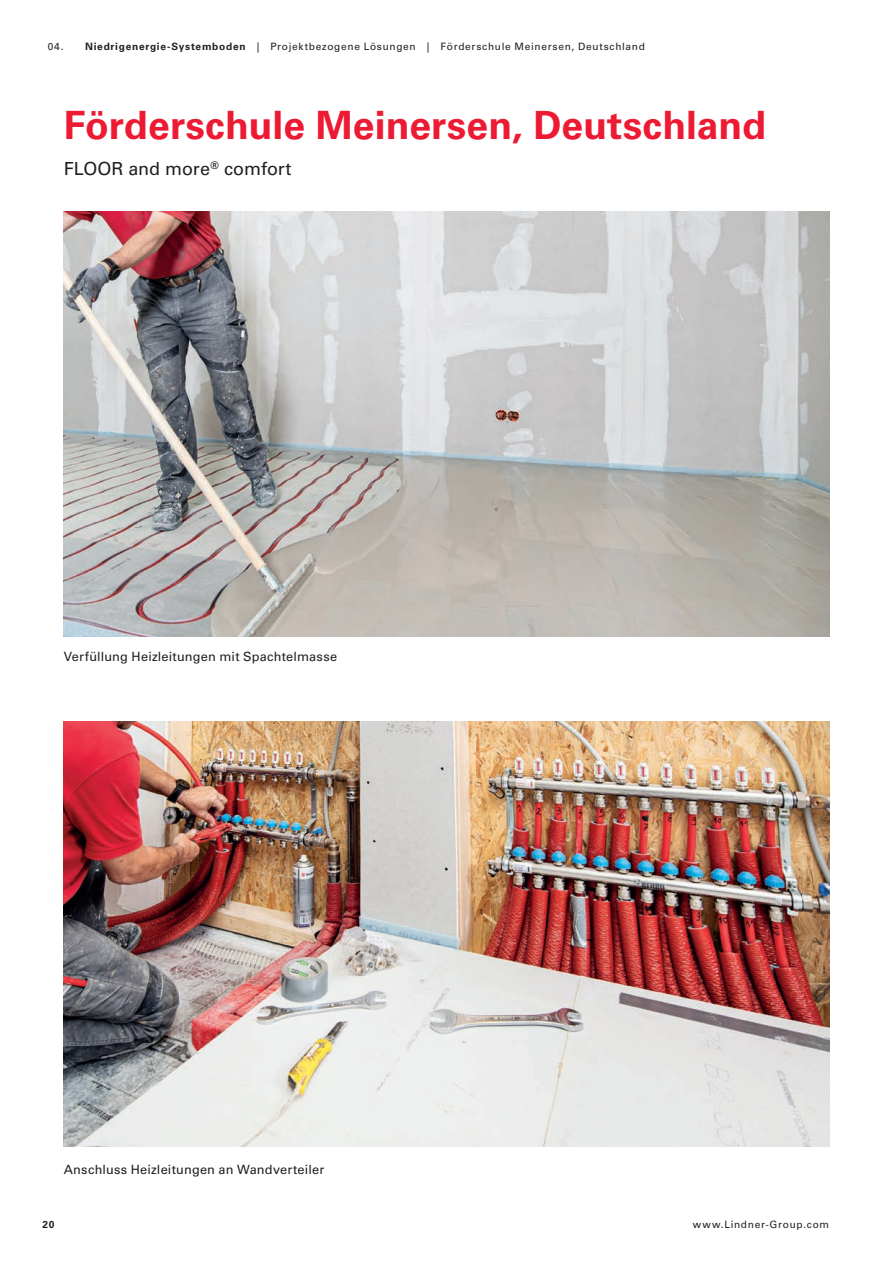
<style>
.page{position:relative;width:893px;height:1263px;background:#fff}
.page>*{position:absolute;margin:0;border:0;box-sizing:border-box;transform-origin:0 0}
.t1{font:700 39px "Univers LT Pro 65";letter-spacing:.005em;color:#ed1a33}
.t2{font:18px "Univers LT Pro 55 Roman";letter-spacing:-.005em;color:#231f20}
.t3{font:12.75px "Univers LT Pro 55 Roman";letter-spacing:.015em;color:#231f20}
.t4{font:10.2px "Univers LT Pro 55 Roman";letter-spacing:.07em;color:#231f20}
.t5{font:700 10.2px "Univers LT Pro 65";color:#231f20}
.s1{font-family:"Univers LT Pro 65";font-weight:700}
</style>
<div class="page">
<img style="left:64px;top:722px;width:765px;height:425px">
<img style="left:64px;top:211px;width:765px;height:425px">
<p class="t4" style="left:48px;top:39px;width:599px">04. <span class="s1">Niedrigenergie-Systemboden</span> | Projektbezogene Lösungen | Förderschule Meinersen, Deutschland</p>
<h1 class="t1" style="left:64px;top:98px;width:704px">Förderschule Meinersen, Deutschland</h1>
<h2 class="t2" style="left:64px;top:156px;width:229px">FLOOR and more<sup>®</sup> comfort</h2>
<p class="t3" style="left:64px;top:648px;width:275px">Verfüllung Heizleitungen mit Spachtelmasse</p>
<p class="t3" style="left:64px;top:1161px;width:262px">Anschluss Heizleitungen an Wandverteiler</p>
<p class="t5" style="left:43px;top:1217px;width:13px">20</p>
<p class="t4" style="left:693px;top:1217px;width:138px">www.Lindner-Group.com</p>
</div>
